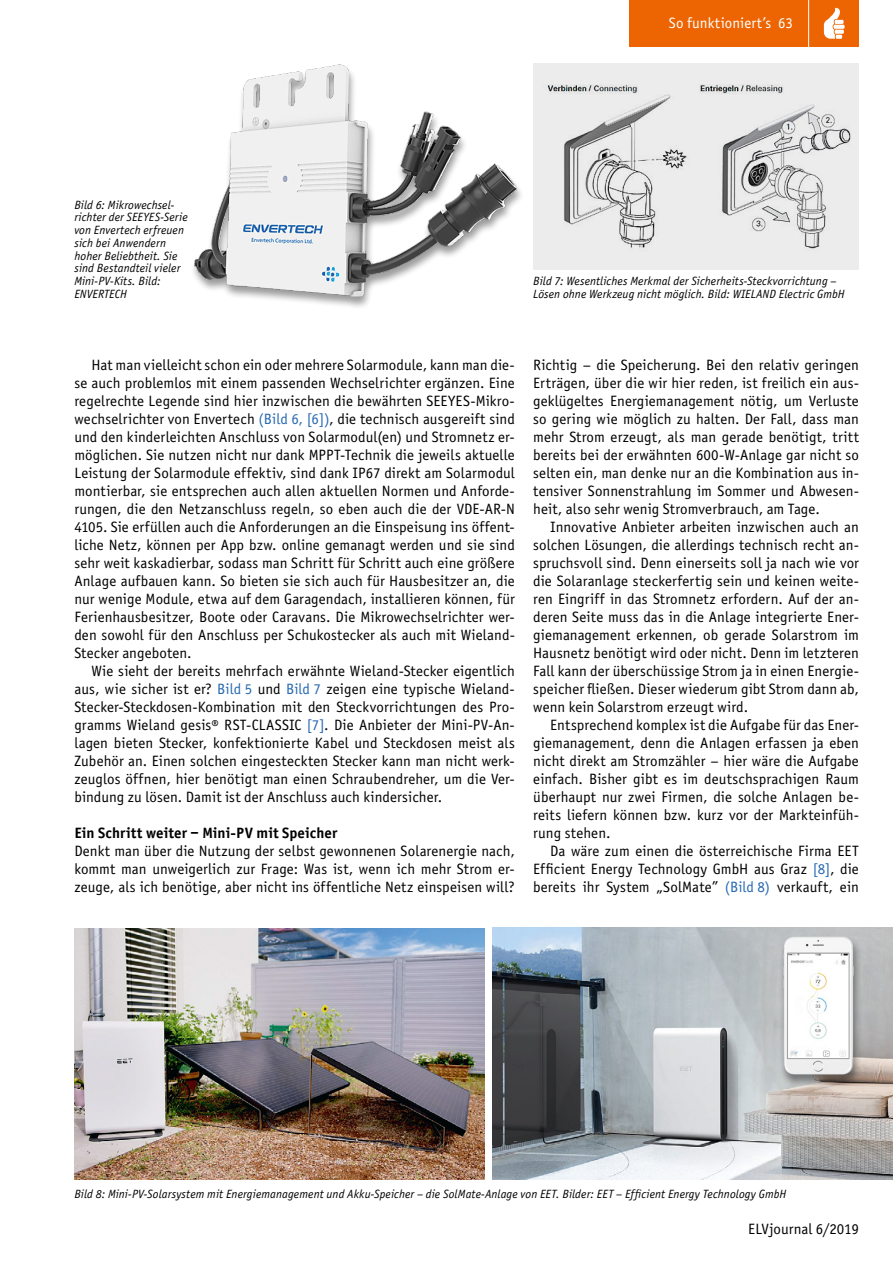
<style>
.page{position:relative;width:893px;height:1263px;background:#fff}
.page>*{position:absolute;margin:0;border:0;box-sizing:border-box;transform-origin:0 0}
.Fließtext_Neue_Zeile{font:15px/18px "Officina Sans Book ITC";letter-spacing:.005em;color:#000;text-align:justify}
.Fließtext_Neuer_Absa{font:15px/18px "Officina Sans Book ITC";letter-spacing:.005em;color:#000;text-align:justify}
.Fließtext_Neuer_Absa-2{font:15px "Officina Sans Bold ITC";letter-spacing:.005em;color:#000}
.t1{font:15px "Officina Sans Book ITC";color:#fff}
.Bildunterschrift{font:italic 12px/12.8px "Officina Sans Book ITC";letter-spacing:.005em;color:#000}
.s1{color:#2769b2}
</style>
<div class="page">
<div style="left:629px;top:0;width:230px;height:47px;background:#ec6502"></div>
<hr style="left:808px;top:0;width:1px;height:51px;background:#fff">
<svg style="left:824px;top:7px;width:20px;height:32px"></svg>
<div style="left:533px;top:64px;width:326px;height:206px;background:#ececed"></div>
<img style="left:194px;top:64px;width:323px;height:243px">
<img style="left:547px;top:84px;width:304px;height:165px">
<img style="left:74px;top:928px;width:410px;height:252px">
<img style="left:493px;top:928px;width:400px;height:252px">
<div style="left:779px;top:936px;width:83px;height:152px;background:#000;opacity:.4"></div>
<img style="left:783px;top:936px;width:71px;height:139px">
<p class="t1" style="left:669px;top:13px;width:126px">So funktioniert’s 63</p>
<p class="Bildunterschrift" style="left:74px;top:198px;width:115px">Bild 6: Mikrowechsel&shy;richter der SEEYES-Serie von Envertech erfreuen sich bei Anwendern hoher Beliebtheit. Sie sind Bestandteil vieler<br>Mini-PV-Kits. Bild:<br>ENVERTECH</p>
<p class="Bildunterschrift" style="left:533px;top:274px;width:313px">Bild 7: Wesentliches Merkmal der Sicherheits-Steckvorrichtung –<br>Lösen ohne Werkzeug nicht möglich. Bild: WIELAND Electric GmbH</p>
<p class="Fließtext_Neue_Zeile" style="left:74px;top:355px;width:442px;text-indent:17px">Hat man vielleicht schon ein oder mehrere Solarmodule, kann man die&shy;se auch problemlos mit einem passenden Wechselrichter ergänzen. Eine regelrechte Legende sind hier inzwischen die bewährten SEEYES-Mikro&shy;wechselrichter von Envertech <span class="s1">(Bild 6, [6])</span>, die technisch ausgereift sind und den kinderleichten Anschluss von Solarmodul(en) und Stromnetz er&shy;möglichen. Sie nutzen nicht nur dank MPPT-Technik die jeweils aktuelle Leistung der Solarmodule effektiv, sind dank IP67 direkt am Solarmodul montierbar, sie entsprechen auch allen aktuellen Normen und Anforde&shy;rungen, die den Netzanschluss regeln, so eben auch die der VDE-AR-N 4105. Sie erfüllen auch die Anforderungen an die Einspeisung ins öffent&shy;liche Netz, können per App bzw. online gemanagt werden und sie sind sehr weit kaskadierbar, sodass man Schritt für Schritt auch eine größere Anlage aufbauen kann. So bieten sie sich auch für Hausbesitzer an, die nur wenige Module, etwa auf dem Garagendach, installieren können, für Ferienhausbesitzer, Boote oder Caravans. Die Mikrowechselrichter wer&shy;den sowohl für den Anschluss per Schukostecker als auch mit Wieland-Stecker angeboten.</p>
<p class="Fließtext_Neue_Zeile" style="left:74px;top:661px;width:442px;text-indent:17px">Wie sieht der bereits mehrfach erwähnte Wieland-Stecker eigentlich aus, wie sicher ist er? <span class="s1">Bild 5</span> und <span class="s1">Bild 7</span> zeigen eine typische Wieland-Stecker-Steckdosen-Kombination mit den Steckvorrichtungen des Pro&shy;gramms Wieland gesis® RST-CLASSIC <span class="s1">[7]</span>. Die Anbieter der Mini-PV-An&shy;lagen bieten Stecker, konfektionierte Kabel und Steckdosen meist als Zubehör an. Einen solchen eingesteckten Stecker kann man nicht werk&shy;zeuglos öffnen, hier benötigt man einen Schraubendreher, um die Ver&shy;bindung zu lösen. Damit ist der Anschluss auch kindersicher.</p>
<p class="Fließtext_Neuer_Absa-2" style="left:74px;top:822px;width:265px">Ein Schritt weiter ‒ Mini-PV mit Speicher</p>
<p class="Fließtext_Neuer_Absa" style="left:74px;top:841px;width:442px">Denkt man über die Nutzung der selbst gewonnenen Solarenergie nach, kommt man unweigerlich zur Frage: Was ist, wenn ich mehr Strom er&shy;zeuge, als ich benötige, aber nicht ins öffentliche Netz einspeisen will?</p>
<p class="Fließtext_Neuer_Absa" style="left:533px;top:355px;width:327px">Richtig – die Speicherung. Bei den relativ geringen Erträgen, über die wir hier reden, ist freilich ein aus&shy;geklügeltes Energiemanagement nötig, um Verluste so gering wie möglich zu halten. Der Fall, dass man mehr Strom erzeugt, als man gerade benötigt, tritt bereits bei der erwähnten 600-W-Anlage gar nicht so selten ein, man denke nur an die Kombination aus in&shy;tensiver Sonnenstrahlung im Sommer und Abwesen&shy;heit, also sehr wenig Stromverbrauch, am Tage.</p>
<p class="Fließtext_Neue_Zeile" style="left:533px;top:517px;width:327px;text-indent:17px">Innovative Anbieter arbeiten inzwischen auch an solchen Lösungen, die allerdings technisch recht an&shy;spruchsvoll sind. Denn einerseits soll ja nach wie vor die Solaranlage steckerfertig sein und keinen weite&shy;ren Eingriff in das Stromnetz erfordern. Auf der an&shy;deren Seite muss das in die Anlage integrierte Ener&shy;giemanagement erkennen, ob gerade Solarstrom im Hausnetz benötigt wird oder nicht. Denn im letzteren Fall kann der überschüssige Strom ja in einen Energie&shy;speicher fließen. Dieser wiederum gibt Strom dann ab, wenn kein Solarstrom erzeugt wird.</p>
<p class="Fließtext_Neue_Zeile" style="left:533px;top:715px;width:327px;text-indent:17px">Entsprechend komplex ist die Aufgabe für das Ener&shy;giemanagement, denn die Anlagen erfassen ja eben nicht direkt am Stromzähler – hier wäre die Aufgabe einfach. Bisher gibt es im deutschsprachigen Raum überhaupt nur zwei Firmen, die solche Anlagen be&shy;reits liefern können bzw. kurz vor der Markteinfüh&shy;rung stehen.</p>
<p class="Fließtext_Neue_Zeile" style="left:533px;top:841px;width:327px;text-indent:17px">Da wäre zum einen die österreichische Firma EET Efficient Energy Technology GmbH aus Graz <span class="s1">[8]</span>, die bereits ihr System „SolMate” <span class="s1">(Bild 8)</span> verkauft, ein</p>
<p class="Bildunterschrift" style="left:74px;top:1187px;width:714px">Bild 8: Mini-PV-Solarsystem mit Energiemanagement und Akku-Speicher – die SolMate-Anlage von EET. Bilder: EET – Efficient Energy Technology GmbH</p>
<p class="Fließtext_Neue_Zeile" style="left:748px;top:1219px;width:112px">ELVjournal 6/2019</p>
</div>
